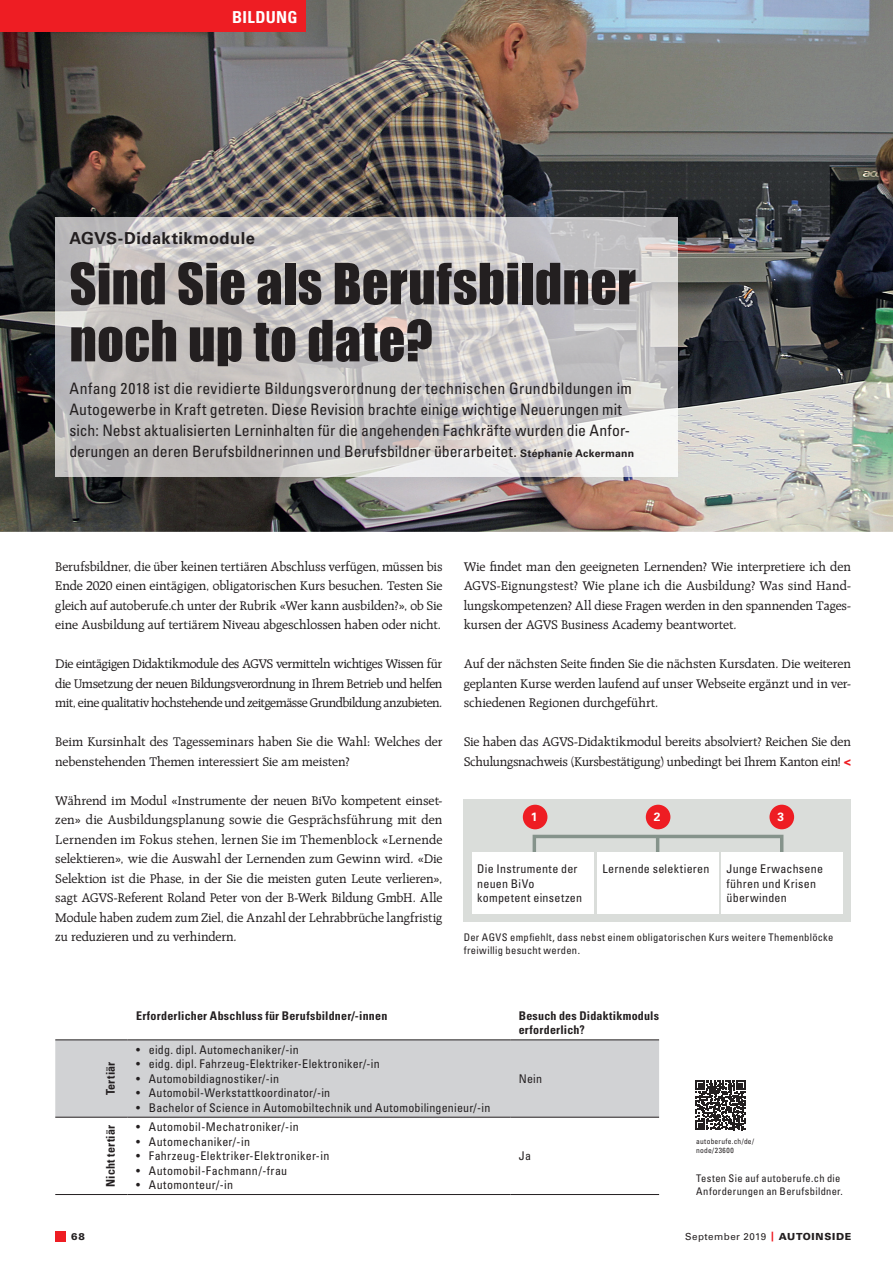
<style>
.page{position:relative;width:893px;height:1263px;background:#fff}
.page>*{position:absolute;margin:0;border:0;box-sizing:border-box;transform-origin:0 0}
.t1{font:52.5px/57px "Impact MT Std";letter-spacing:.005em;color:#231f20}
.t2{font:700 16.5px "Univers LT Std";letter-spacing:.025em;color:#231f20}
.t3{font:700 condensed 16.5px "Univers LT Std";letter-spacing:.02em;color:#fff}
.t4{font:condensed 15.75px/21px "Univers LT Std";letter-spacing:.005em;color:#231f20}
.t5{font:13.5px/19.5px "Raleigh LT Std";letter-spacing:-.01em;color:#231f20;text-align:justify}
.t6{font:condensed 12px/14.4px "Univers LT Std";letter-spacing:.02em;color:#231f20}
.t7{font:700 condensed 12px/14.4px "Univers LT Std";letter-spacing:.015em;color:#231f20}
.t8{font:700 12px "Univers LT Std";color:#fff}
.t9{font:condensed 10.5px/12.6px "Univers LT Std";letter-spacing:.025em;color:#231f20}
.t10{font:9.75px "Univers LT Std";letter-spacing:.05em;color:#231f20}
.t11{font:900 9.75px "Univers LT Std";color:#231f20}
.t12{font:condensed 7.5px/9px "Univers LT Std";letter-spacing:.035em;color:#231f20}
.s1{font-weight:700;font-stretch:normal;font-size:10.5px}
.s2{font-family:"Impact MT Std";color:#ee1d23}
.s3{font-weight:900;color:#ee1d23}
.s4{font-weight:900}
</style>
<div class="page">
<div style="left:55px;top:1040px;width:604px;height:77px;background:#d1d2d4"></div>
<hr style="left:55px;top:1039px;width:73px;height:1px;background:#231f20">
<hr style="left:128px;top:1039px;width:382px;height:1px;background:#231f20">
<hr style="left:55px;top:1117px;width:73px;height:1px;background:#231f20">
<hr style="left:128px;top:1117px;width:382px;height:1px;background:#231f20">
<hr style="left:55px;top:1194px;width:73px;height:1px;background:#231f20">
<hr style="left:128px;top:1194px;width:382px;height:1px;background:#231f20">
<hr style="left:510px;top:1039px;width:149px;height:1px;background:#231f20">
<hr style="left:510px;top:1117px;width:149px;height:1px;background:#231f20">
<hr style="left:510px;top:1194px;width:149px;height:1px;background:#231f20">
<img style="left:0;top:0;width:893px;height:532px">
<img style="left:55px;top:218px;width:622px;height:259px">
<svg style="left:696px;top:1080px;width:49px;height:50px"></svg>
<div style="left:464px;top:799px;width:387px;height:123px;background:#daddda"></div>
<div style="left:523px;top:805px;width:24px;height:24px;background:#ee1d23;border-radius:50%"></div>
<div style="left:646px;top:805px;width:24px;height:24px;background:#ee1d23;border-radius:50%"></div>
<div style="left:769px;top:805px;width:25px;height:24px;background:#ee1d23;border-radius:50%"></div>
<div style="left:533px;top:835px;width:250px;height:25px;border:3px solid #85938b"></div>
<hr style="left:656px;top:837px;width:3px;height:25px;background:#85938b">
<div style="left:472px;top:852px;width:121px;height:62px;background:#fff"></div>
<div style="left:597px;top:852px;width:122px;height:62px;background:#fff"></div>
<div style="left:722px;top:852px;width:121px;height:62px;background:#fff"></div>
<div style="left:0;top:0;width:306px;height:32px;background:#ee1d23"></div>
<div style="left:55px;top:1231px;width:11px;height:11px;background:#ee1d23"></div>
<p class="t3" style="left:232px;top:7px;width:67px">BILDUNG</p>
<p class="t2" style="left:69px;top:228px;width:187px">AGVS-Didaktikmodule</p>
<h1 class="t1" style="left:69px;top:254px;width:568px">Sind Sie als Berufsbildner noch up to date?</h1>
<p class="t4" style="left:69px;top:378px;width:566px">Anfang 2018 ist die revidierte Bildungsverordnung der technischen Grundbildungen im Autogewerbe in Kraft getreten. Diese Revision brachte einige wichtige Neuerungen mit sich: Nebst aktualisierten Lerninhalten für die angehenden Fachkräfte wurden die Anfor&shy;derungen an deren Berufsbildnerinnen und Berufsbildner überarbeitet. <span class="s1">Stéphanie Ackermann</span></p>
<p class="t5" style="left:55px;top:557px;width:389px">Berufsbildner, die über keinen tertiären Abschluss verfügen, müssen bis Ende 2020 einen eintägigen, obligatorischen Kurs besuchen. Testen Sie gleich auf autoberufe.ch unter der Rubrik «Wer kann ausbilden?», ob Sie eine Ausbildung auf tertiärem Niveau abgeschlossen haben oder nicht.</p>
<p class="t5" style="left:55px;top:654px;width:389px">Die eintägigen Didaktikmodule des AGVS vermitteln wichtiges Wissen für die Umsetzung der neuen Bildungsverordnung in Ihrem Betrieb und helfen mit, eine qualitativ hochstehende und zeitgemässe Grundbildung anzubieten.</p>
<p class="t5" style="left:55px;top:732px;width:389px">Beim Kursinhalt des Tagesseminars haben Sie die Wahl: Welches der nebenstehenden Themen interessiert Sie am meisten?</p>
<p class="t5" style="left:55px;top:791px;width:389px">Während im Modul «Instrumente der neuen BiVo kompetent einset&shy;zen» die Ausbildungsplanung sowie die Gesprächsführung mit den Lernenden im Fokus stehen, lernen Sie im Themenblock «Lernende selektieren», wie die Auswahl der Lernenden zum Gewinn wird. «Die Selektion ist die Phase, in der Sie die meisten guten Leute verlieren», sagt AGVS-Referent Roland Peter von der B-Werk Bildung GmbH. Alle Module haben zudem zum Ziel, die Anzahl der Lehrabbrüche langfristig zu reduzieren und zu verhindern.</p>
<p class="t5" style="left:464px;top:557px;width:389px">Wie findet man den geeigneten Lernenden? Wie interpretiere ich den AGVS-Eignungstest? Wie plane ich die Ausbildung? Was sind Hand&shy;lungskompetenzen? All diese Fragen werden in den spannenden Tages&shy;kursen der AGVS Business Academy beantwortet.</p>
<p class="t5" style="left:464px;top:654px;width:389px">Auf der nächsten Seite finden Sie die nächsten Kursdaten. Die weiteren geplanten Kurse werden laufend auf unser Webseite ergänzt und in ver&shy;schiedenen Regionen durchgeführt.</p>
<p class="t5" style="left:464px;top:732px;width:389px">Sie haben das AGVS-Didaktikmodul bereits absolviert? Reichen Sie den<br>Schulungsnachweis (Kursbestätigung) unbedingt bei Ihrem Kanton ein! <span class="s2">&lt;</span></p>
<p class="t8" style="left:531px;top:810px;width:8px">1</p>
<p class="t8" style="left:654px;top:810px;width:8px">2</p>
<p class="t8" style="left:777px;top:810px;width:8px">3</p>
<p class="t6" style="left:477px;top:862px;width:106px">Die Instrumente der neuen BiVo kompetent einsetzen</p>
<p class="t6" style="left:602px;top:862px;width:109px">Lernende selektieren</p>
<p class="t6" style="left:726px;top:862px;width:98px">Junge Erwachsene führen und Krisen überwinden</p>
<p class="t9" style="left:464px;top:931px;width:371px">Der AGVS empfiehlt, dass nebst einem obligatorischen Kurs weitere Themenblöcke freiwillig besucht werden.</p>
<p class="t7" style="left:103px;top:1095px;width:35px;rotate:-90deg">Tertiär</p>
<p class="t7" style="left:136px;top:1008px;width:253px">Erforderlicher Abschluss für Berufsbildner/-innen</p>
<p class="t7" style="left:519px;top:1008px;width:142px">Besuch des Didaktikmoduls erforderlich?</p>
<p class="t6" style="left:136px;top:1042px;width:164px">• eidg. dipl. Automechaniker/-in</p>
<p class="t6" style="left:136px;top:1057px;width:245px">• eidg. dipl. Fahrzeug-Elektriker-Elektroniker/-in</p>
<p class="t6" style="left:136px;top:1071px;width:145px">• Automobildiagnostiker/-in</p>
<p class="t6" style="left:136px;top:1086px;width:196px">• Automobil-Werkstattkoordinator/-in</p>
<p class="t6" style="left:136px;top:1100px;width:356px">• Bachelor of Science in Automobiltechnik und Automobilingenieur/-in</p>
<p class="t6" style="left:519px;top:1071px;width:25px">Nein</p>
<p class="t7" style="left:103px;top:1187px;width:63px;rotate:-90deg">Nicht tertiär</p>
<p class="t6" style="left:136px;top:1120px;width:164px">• Automobil-Mechatroniker/-in</p>
<p class="t6" style="left:136px;top:1134px;width:116px">• Automechaniker/-in</p>
<p class="t6" style="left:136px;top:1148px;width:195px">• Fahrzeug-Elektriker-Elektroniker-in</p>
<p class="t6" style="left:136px;top:1163px;width:153px">• Automobil-Fachmann/-frau</p>
<p class="t6" style="left:136px;top:1177px;width:99px">• Automonteur/-in</p>
<p class="t6" style="left:519px;top:1148px;width:14px">Ja</p>
<p class="t12" style="left:696px;top:1137px;width:59px">autoberufe.ch/de/ node/23600</p>
<p class="t9" style="left:696px;top:1172px;width:148px">Testen Sie auf autoberufe.ch die<br>Anforderungen an Berufsbildner.</p>
<p class="t11" style="left:71px;top:1231px;width:15px">68</p>
<p class="t10" style="left:685px;top:1231px;width:168px">September 2019 <span class="s3">|</span> <span class="s4">AUTOINSIDE</span></p>
</div>
